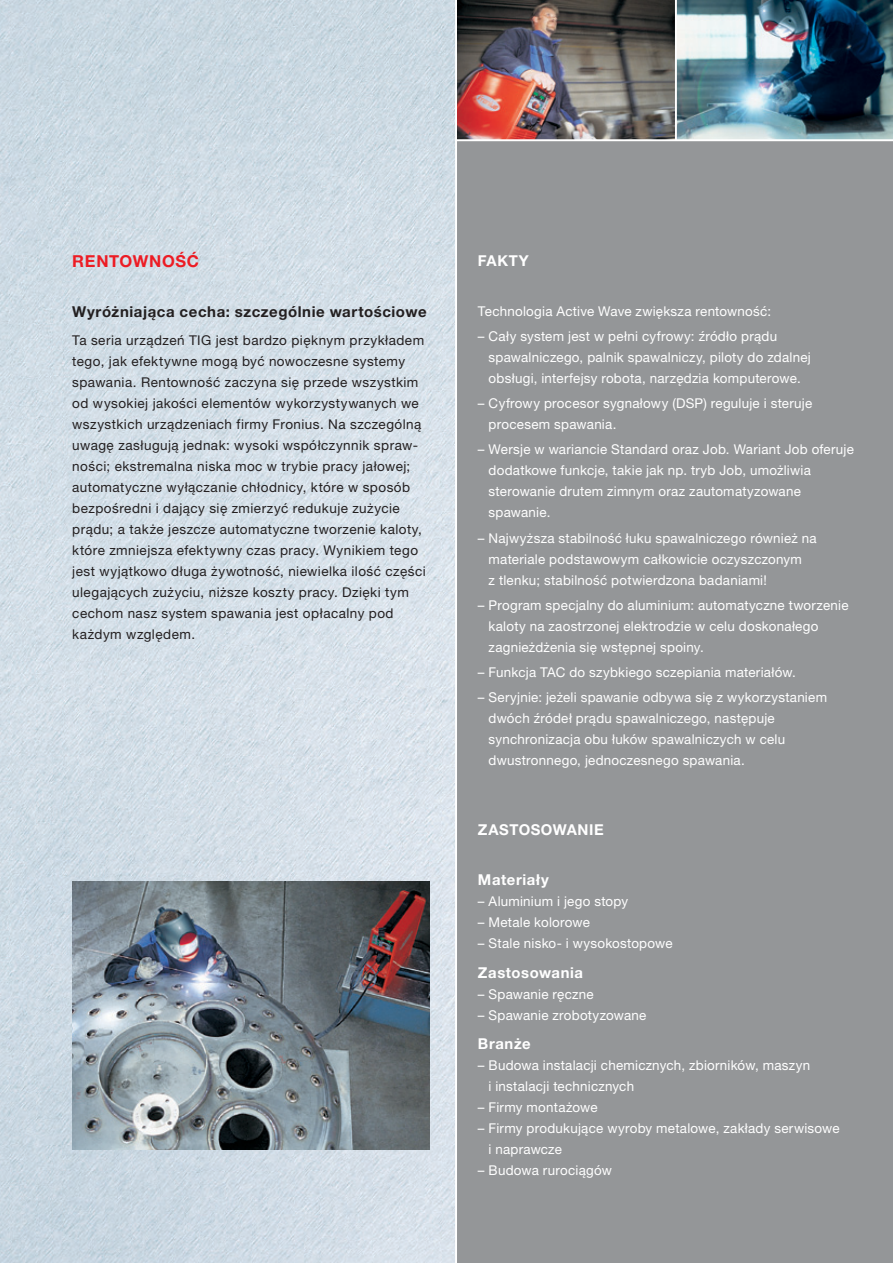
<style>
.page{position:relative;width:893px;height:1263px;background:#fff}
.page>*{position:absolute;margin:0;border:0;box-sizing:border-box;transform-origin:0 0}
.t1{font:700 16.5px "Helvetica Neue LT Pro";letter-spacing:.04em;color:#ed1c24}
.t2{font:700 15px "Helvetica Neue LT Pro";letter-spacing:.04em;color:#fff}
.t3{font:700 15px "Helvetica Neue LT Pro";letter-spacing:.035em;color:#231f20}
.t4{font:13.5px/21px "Helvetica Neue LT Pro";letter-spacing:.02em;color:#fff}
.t5{font:13.5px/21px "Helvetica Neue LT Pro";letter-spacing:.035em;color:#231f20}
</style>
<div class="page">
<img style="left:0;top:0;width:455px;height:1263px">
<div style="left:457px;top:0;width:436px;height:1263px;background:#949698"></div>
<img style="left:72px;top:881px;width:357px;height:268px">
<img style="left:457px;top:0;width:436px;height:139px">
<hr style="left:456px;top:139px;width:437px;height:2px;background:#fff">
<hr style="left:675px;top:0;width:2px;height:140px;background:#fff">
<p class="t1" style="left:72px;top:251px;width:128px">RENTOWNOŚĆ</p>
<p class="t3" style="left:72px;top:302px;width:356px">Wyróżniająca cecha: szczególnie wartościowe</p>
<p class="t5" style="left:72px;top:330px;width:355px">Ta seria urządzeń TIG jest bardzo pięknym przykładem tego, jak efektywne mogą być nowoczesne systemy spawania. Rentowność zaczyna się przede wszystkim od wysokiej jakości elementów wykorzystywanych we wszystkich urządzeniach firmy Fronius. Na szczególną uwagę zasługują jednak: wysoki współczynnik spraw&shy;ności; ekstremalna niska moc w trybie pracy jałowej; automatyczne wyłączanie chłodnicy, które w sposób bezpośredni i dający się zmierzyć redukuje zużycie prądu; a także jeszcze automatyczne tworzenie kaloty, które zmniejsza efektywny czas pracy. Wynikiem tego jest wyjątkowo długa żywotność, niewielka ilość części ulegających zużyciu, niższe koszty pracy. Dzięki tym cechom nasz system spawania jest opłacalny pod każdym względem.</p>
<p class="t2" style="left:478px;top:251px;width:52px">FAKTY</p>
<p class="t4" style="left:478px;top:300px;width:295px">Technologia Active Wave zwiększa rentowność:</p>
<p class="t4" style="left:489px;top:325px;width:324px;text-indent:-11px">– Cały system jest w pełni cyfrowy: źródło prądu spawalniczego, palnik spawalniczy, piloty do zdalnej obsługi, interfejsy robota, narzędzia komputerowe.</p>
<p class="t4" style="left:489px;top:393px;width:325px;text-indent:-11px">– Cyfrowy procesor sygnałowy (DSP) reguluje i steruje procesem spawania.</p>
<p class="t4" style="left:489px;top:439px;width:367px;text-indent:-11px">– Wersje w wariancie Standard oraz Job. Wariant Job oferuje dodatkowe funkcje, takie jak np. tryb Job, umożliwia sterowanie drutem zimnym oraz zautomatyzowane spawanie.</p>
<p class="t4" style="left:489px;top:527px;width:330px;text-indent:-11px">– Najwyższa stabilność łuku spawalniczego również na materiale podstawowym całkowicie oczyszczonym<br>z tlenku; stabilność potwierdzona badaniami!</p>
<p class="t4" style="left:489px;top:594px;width:361px;text-indent:-11px">– Program specjalny do aluminium: automatyczne tworzenie kaloty na zaostrzonej elektrodzie w celu doskonałego zagnieżdżenia się wstępnej spoiny.</p>
<p class="t4" style="left:478px;top:662px;width:319px">– Funkcja TAC do szybkiego sczepiania materiałów.</p>
<p class="t4" style="left:489px;top:687px;width:340px;text-indent:-11px">– Seryjnie: jeżeli spawanie odbywa się z wykorzystaniem dwóch źródeł prądu spawalniczego, następuje synchronizacja obu łuków spawalniczych w celu dwustronnego, jednoczesnego spawania.</p>
<p class="t2" style="left:478px;top:821px;width:127px">ZASTOSOWANIE</p>
<p class="t2" style="left:478px;top:870px;width:72px">Materiały</p>
<p class="t4" style="left:478px;top:890px;width:152px">– Aluminium i jego stopy</p>
<p class="t4" style="left:478px;top:911px;width:114px">– Metale kolorowe</p>
<p class="t4" style="left:478px;top:932px;width:196px">– Stale nisko- i wysokostopowe</p>
<p class="t2" style="left:478px;top:963px;width:107px">Zastosowania</p>
<p class="t4" style="left:478px;top:983px;width:117px">– Spawanie ręczne</p>
<p class="t4" style="left:478px;top:1004px;width:170px">– Spawanie zrobotyzowane</p>
<p class="t2" style="left:478px;top:1034px;width:54px">Branże</p>
<p class="t4" style="left:488px;top:1054px;width:323px;text-indent:-11px">– Budowa instalacji chemicznych, zbiorników, maszyn i instalacji technicznych</p>
<p class="t4" style="left:478px;top:1096px;width:121px">– Firmy montażowe</p>
<p class="t4" style="left:488px;top:1117px;width:353px;text-indent:-11px">– Firmy produkujące wyroby metalowe, zakłady serwisowe i naprawcze</p>
<p class="t4" style="left:478px;top:1159px;width:135px">– Budowa rurociągów</p>
</div>
